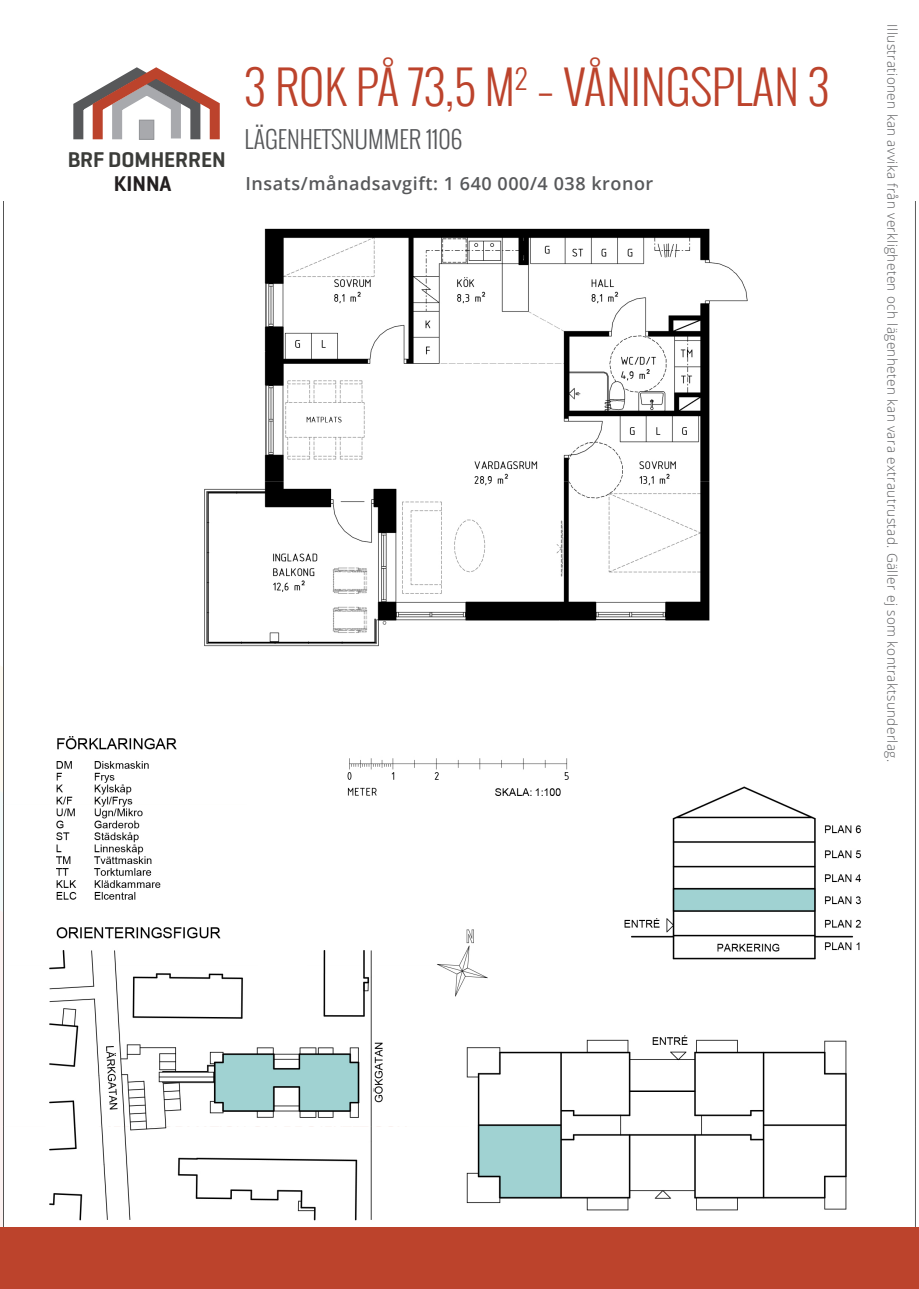
<style>
.page{position:relative;width:919px;height:1289px;background:#fff}
.page>*{position:absolute;margin:0;border:0;box-sizing:border-box;transform-origin:0 0}
.t1{font:300 46.5px "Oswald";color:#bc432c}
.t2{font:300 24px "Oswald";color:#57585a}
.t3{font:600 21.75px "Geogrotesque";letter-spacing:-.005em;color:#3b3c39}
.t4{font:600 21.75px "Geogrotesque";color:#231f20}
.t5{font:600 18px "Open Sans";letter-spacing:.03em;color:#57585a}
.t6{font:300 13.5px "Open Sans";letter-spacing:.03em;color:#57585a}
</style>
<div class="page">
<svg style="left:73px;top:67px;width:147px;height:73px"></svg>
<div style="left:139px;top:120px;width:15px;height:19px;background:#a8a9ad"></div>
<div style="left:139px;top:120px;width:15px;height:20px;border:1px solid #939598"></div>
<img style="left:49px;top:228px;width:813px;height:993px">
<div style="left:0;top:1227px;width:918px;height:61px;background:#bc432c"></div>
<h3 class="t3" style="left:67px;top:146px;width:160px">BRF DOMHERREN</h3>
<h3 class="t4" style="left:114px;top:170px;width:59px">KINNA</h3>
<p class="t1" style="left:244px;top:52px;width:586px">3 ROK PÅ 73,5 M<sup>2</sup> – VÅNINGSPLAN 3</p>
<p class="t2" style="left:244px;top:122px;width:219px">LÄGENHETSNUMMER 1106</p>
<p class="t5" style="left:245px;top:171px;width:409px">Insats/månadsavgift: 1 640 000/4 038 kronor</p>
<p class="t6" style="left:901px;top:24px;width:739px;rotate:90deg">Illustrationen kan avvika från verkligheten och lägenheten kan vara extrautrustad. Gäller ej som kontraktsunderlag.</p>
</div>
